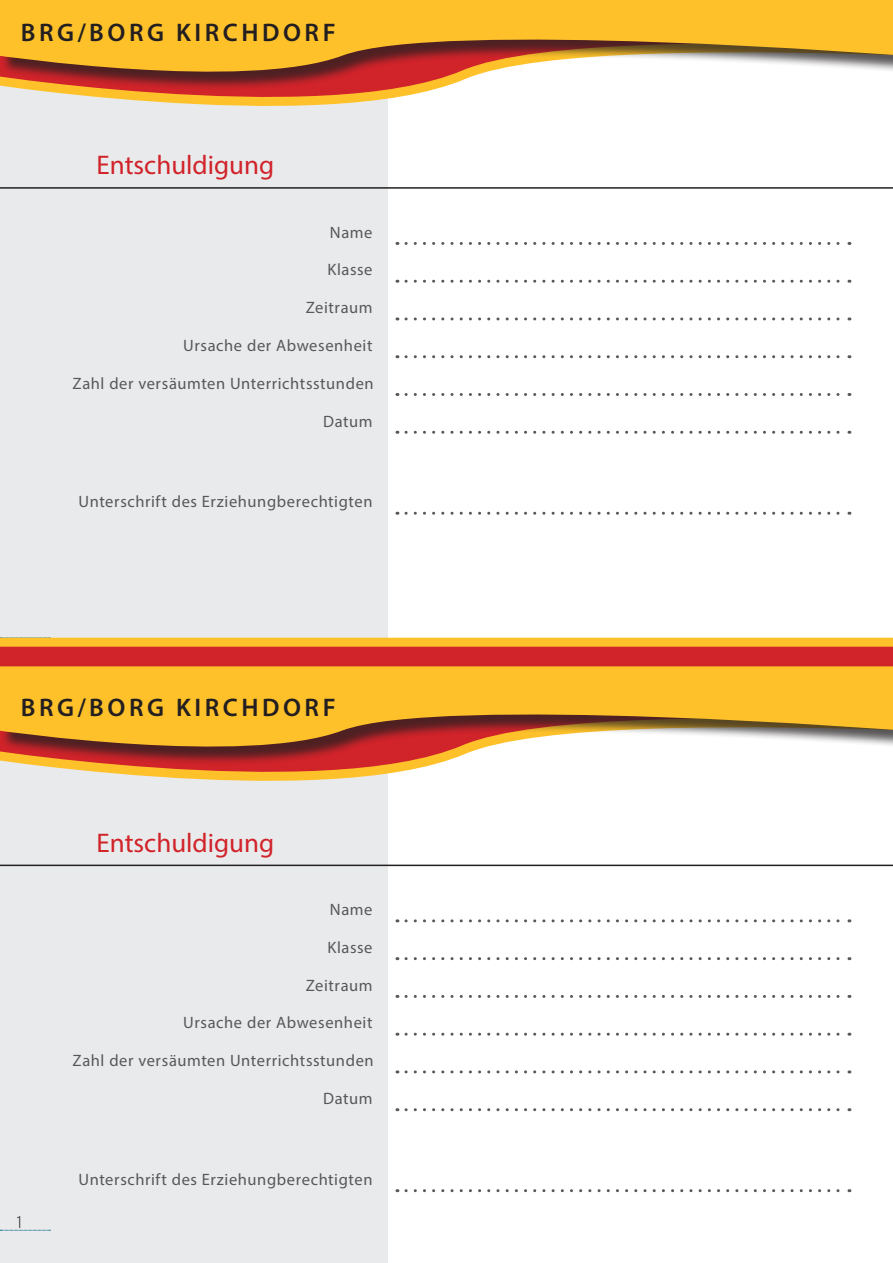
<style>
.page{position:relative;width:893px;height:1263px;background:#fff}
.page>*{position:absolute;margin:0;border:0;box-sizing:border-box;transform-origin:0 0}
.Ü1-rot_mit_strich{font:27px "Myriad Pro";color:#d1232a}
.t1{font:600 25.5px "Myriad Pro";letter-spacing:.14em;color:#231f20}
.t2{font:300 18px "Myriad Pro";color:#231f20}
.entschuldigung{font:16.5px "Myriad Pro";letter-spacing:.035em;color:#57585a}
</style>
<div class="page">
<div style="left:0;top:25px;width:388px;height:1238px;background:#e9eaeb"></div>
<svg style="left:0;top:1230px;width:51px;height:1px"></svg>
<hr style="left:0;top:187px;width:893px;height:2px;background:#231f20">
<svg style="left:406px;top:242px;width:444px;height:3px"></svg>
<svg style="left:406px;top:280px;width:444px;height:3px"></svg>
<svg style="left:406px;top:317px;width:444px;height:3px"></svg>
<svg style="left:406px;top:355px;width:444px;height:3px"></svg>
<svg style="left:406px;top:393px;width:444px;height:3px"></svg>
<svg style="left:406px;top:431px;width:444px;height:3px"></svg>
<svg style="left:406px;top:512px;width:444px;height:3px"></svg>
<hr style="left:0;top:865px;width:893px;height:1px;background:#231f20">
<svg style="left:406px;top:919px;width:444px;height:3px"></svg>
<svg style="left:406px;top:957px;width:444px;height:3px"></svg>
<svg style="left:406px;top:995px;width:444px;height:3px"></svg>
<svg style="left:406px;top:1033px;width:444px;height:3px"></svg>
<svg style="left:406px;top:1070px;width:444px;height:3px"></svg>
<svg style="left:406px;top:1108px;width:444px;height:3px"></svg>
<svg style="left:406px;top:1189px;width:444px;height:3px"></svg>
<svg style="left:51px;top:92px;width:372px;height:14px"></svg>
<svg style="left:0;top:637px;width:893px;height:144px"></svg>
<svg style="left:0;top:0;width:893px;height:92px;fill:#fec12a"></svg>
<svg style="left:0;top:666px;width:893px;height:100px;background:#e7ab4a"></svg>
<h2 class="t1" style="left:21px;top:17px;width:316px">BRG/BORG KIRCHDORF</h2>
<p class="Ü1-rot_mit_strich" style="left:97px;top:149px;width:179px">Entschuldigung</p>
<p class="entschuldigung" style="left:330px;top:222px;width:44px">Name</p>
<p class="entschuldigung" style="left:327px;top:260px;width:47px">Klasse</p>
<p class="entschuldigung" style="left:306px;top:297px;width:68px">Zeitraum</p>
<p class="entschuldigung" style="left:183px;top:335px;width:191px">Ursache der Abwesenheit</p>
<p class="entschuldigung" style="left:73px;top:373px;width:303px">Zahl der versäumten Unterrichtsstunden</p>
<p class="entschuldigung" style="left:323px;top:411px;width:51px">Datum</p>
<p class="entschuldigung" style="left:79px;top:492px;width:295px">Unterschrift des Erziehungberechtigten</p>
<h2 class="t1" style="left:21px;top:691px;width:316px">BRG/BORG KIRCHDORF</h2>
<p class="Ü1-rot_mit_strich" style="left:97px;top:826px;width:179px">Entschuldigung</p>
<p class="entschuldigung" style="left:330px;top:899px;width:44px">Name</p>
<p class="entschuldigung" style="left:327px;top:937px;width:47px">Klasse</p>
<p class="entschuldigung" style="left:306px;top:975px;width:68px">Zeitraum</p>
<p class="entschuldigung" style="left:183px;top:1013px;width:191px">Ursache der Abwesenheit</p>
<p class="entschuldigung" style="left:73px;top:1050px;width:303px">Zahl der versäumten Unterrichtsstunden</p>
<p class="entschuldigung" style="left:323px;top:1088px;width:51px">Datum</p>
<p class="t2" style="left:15px;top:1211px;width:10px">1</p>
<p class="entschuldigung" style="left:79px;top:1169px;width:295px">Unterschrift des Erziehungberechtigten</p>
</div>
